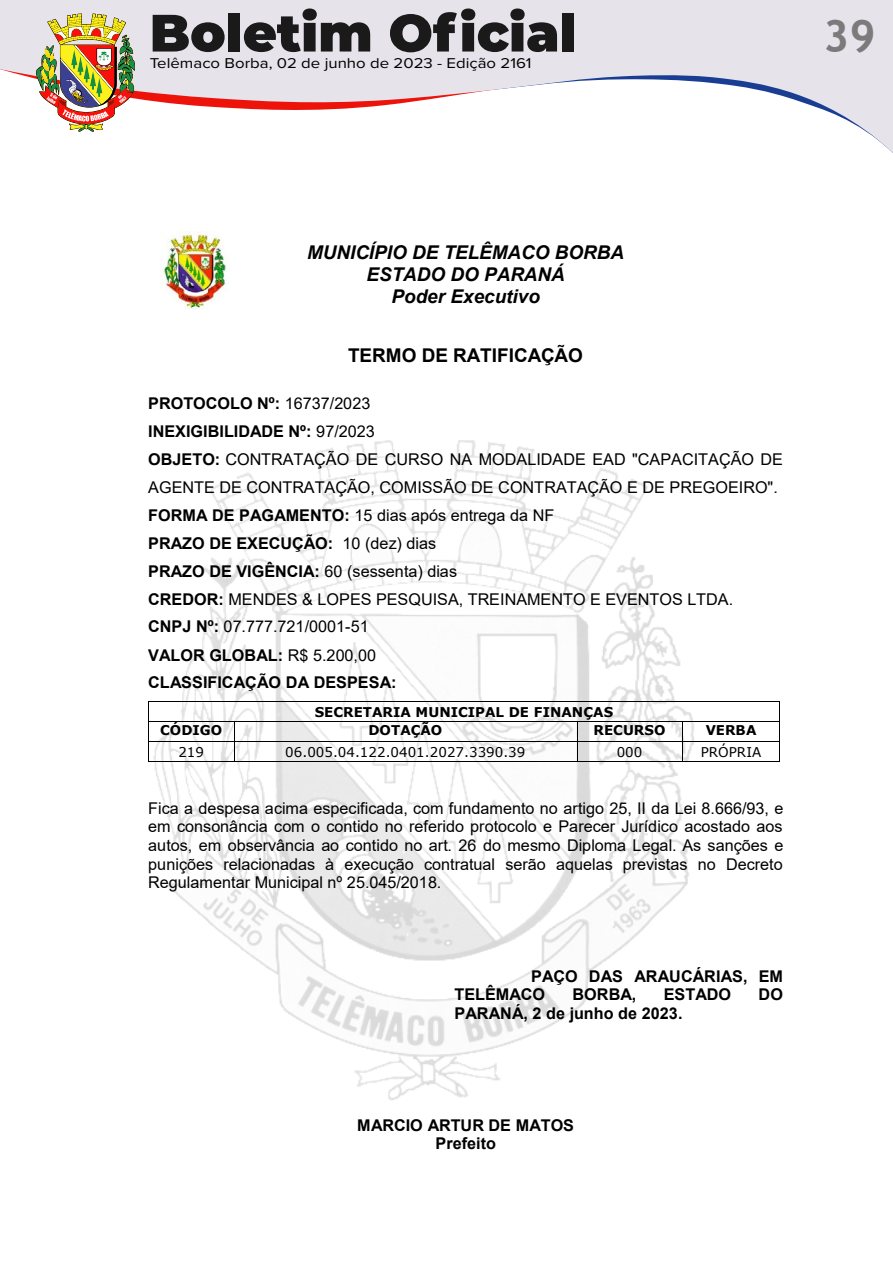
<style>
.page{position:relative;width:893px;height:1263px;background:#fff}
.page>*{position:absolute;margin:0;border:0;box-sizing:border-box;transform-origin:0 0}
.t1{font:700 45px "Trebuchet MS";color:#7c7b7b}
.t2{font:italic 700 18.9px/21.8px "Arial";letter-spacing:-.005em;color:#000;text-align:center}
.t3{font:700 18.9px "Arial";letter-spacing:-.005em;color:#000}
.t4{font:16.2px/27.9px "Arial";color:#000}
.t5{font:700 16.2px/18.6px "Arial";color:#000}
.t6{font:14.7px "Proxima Nova";color:#000;scale:1.14 1}
.t7{font:700 13.5px "Verdana";color:#000}
.t8{font:13.5px "Verdana";color:#000}
.s1{font-weight:700}
</style>
<div class="page">
<div style="left:0;top:0;width:893px;height:9px;background:#e6e3eb"></div>
<svg style="left:0;top:9px;width:893px;height:144px"></svg>
<img style="left:153px;top:440px;width:541px;height:660px">
<img style="left:163px;top:231px;width:63px;height:78px">
<hr style="left:149px;top:701px;width:630px;height:1px;background:#000">
<hr style="left:149px;top:721px;width:85px;height:1px;background:#000">
<hr style="left:235px;top:721px;width:342px;height:1px;background:#000">
<hr style="left:577px;top:721px;width:105px;height:1px;background:#000">
<hr style="left:683px;top:721px;width:97px;height:1px;background:#000">
<hr style="left:149px;top:741px;width:85px;height:1px;background:#000">
<hr style="left:235px;top:741px;width:342px;height:1px;background:#000">
<hr style="left:577px;top:741px;width:105px;height:1px;background:#000">
<hr style="left:683px;top:741px;width:97px;height:1px;background:#000">
<svg style="left:148px;top:701px;width:1px;height:61px"></svg>
<hr style="left:149px;top:761px;width:85px;height:1px;background:#000">
<svg style="left:234px;top:721px;width:1px;height:41px"></svg>
<hr style="left:235px;top:761px;width:342px;height:1px;background:#000">
<svg style="left:577px;top:722px;width:1px;height:39px"></svg>
<hr style="left:577px;top:761px;width:105px;height:1px;background:#000">
<svg style="left:682px;top:721px;width:1px;height:41px"></svg>
<hr style="left:683px;top:761px;width:97px;height:1px;background:#000">
<p class="t6" style="left:150px;top:53px;width:337px">Telêmaco Borba, 02 de junho de 2023 - Edição 2161</p>
<h1 class="t1" style="left:823px;top:8px;width:54px">39</h1>
<p class="t2" style="left:307px;top:242px;width:319px">MUNICÍPIO DE TELÊMACO BORBA<br>ESTADO DO PARANÁ<br>Poder Executivo</p>
<p class="t3" style="left:348px;top:342px;width:236px">TERMO DE RATIFICAÇÃO</p>
<p class="t4" style="left:148px;top:389px;width:636px"><span class="s1">PROTOCOLO Nº:</span> 16737/2023<br><span class="s1">INEXIGIBILIDADE Nº:</span> 97/2023<br><span class="s1">OBJETO:</span> CONTRATAÇÃO DE CURSO NA MODALIDADE EAD "CAPACITAÇÃO DE AGENTE DE CONTRATAÇÃO, COMISSÃO DE CONTRATAÇÃO E DE PREGOEIRO".<br><span class="s1">FORMA DE PAGAMENTO:</span> 15 dias após entrega da NF<br><span class="s1">PRAZO DE EXECUÇÃO:</span> 10 (dez) dias<br><span class="s1">PRAZO DE VIGÊNCIA:</span> 60 (sessenta) dias<br><span class="s1">CREDOR:</span> MENDES &amp; LOPES PESQUISA, TREINAMENTO E EVENTOS LTDA.<br><span class="s1">CNPJ Nº:</span> 07.777.721/0001-51<br><span class="s1">VALOR GLOBAL:</span> R$ 5.200,00<br><span class="s1">CLASSIFICAÇÃO DA DESPESA:</span></p>
<p class="t7" style="left:315px;top:702px;width:300px">SECRETARIA MUNICIPAL DE FINANÇAS</p>
<p class="t7" style="left:160px;top:721px;width:63px">CÓDIGO</p>
<p class="t7" style="left:368px;top:721px;width:75px">DOTAÇÃO</p>
<p class="t7" style="left:593px;top:721px;width:73px">RECURSO</p>
<p class="t7" style="left:706px;top:721px;width:52px">VERBA</p>
<p class="t8" style="left:178px;top:742px;width:27px">219</p>
<p class="t8" style="left:285px;top:742px;width:242px">06.005.04.122.0401.2027.3390.39</p>
<p class="t8" style="left:617px;top:742px;width:27px">000</p>
<p class="t8" style="left:701px;top:742px;width:62px">PRÓPRIA</p>
<p class="t4" style="left:148px;top:799px;width:637px;line-height:18.6px;text-align:justify">Fica a despesa acima especificada, com fundamento no artigo 25, II da Lei 8.666/93, e em consonância com o contido no referido protocolo e Parecer Jurídico acostado aos autos, em observância ao contido no art. 26 do mesmo Diploma Legal. As sanções e punições relacionadas à execução contratual serão aquelas previstas no Decreto Regulamentar Municipal nº 25.045/2018.</p>
<p class="t5" style="left:454px;top:967px;width:330px;text-indent:77px">PAÇO DAS ARAUCÁRIAS, EM<br>TELÊMACO</p>
<p class="t5" style="left:573px;top:985px;width:65px">BORBA,</p>
<p class="t5" style="left:664px;top:985px;width:69px">ESTADO</p>
<p class="t5" style="left:759px;top:985px;width:26px">DO</p>
<p class="t5" style="left:454px;top:1004px;width:229px">PARANÁ, 2 de junho de 2023.</p>
<p class="t5" style="left:357px;top:1116px;width:218px;text-align:center">MARCIO ARTUR DE MATOS<br>Prefeito</p>
</div>
